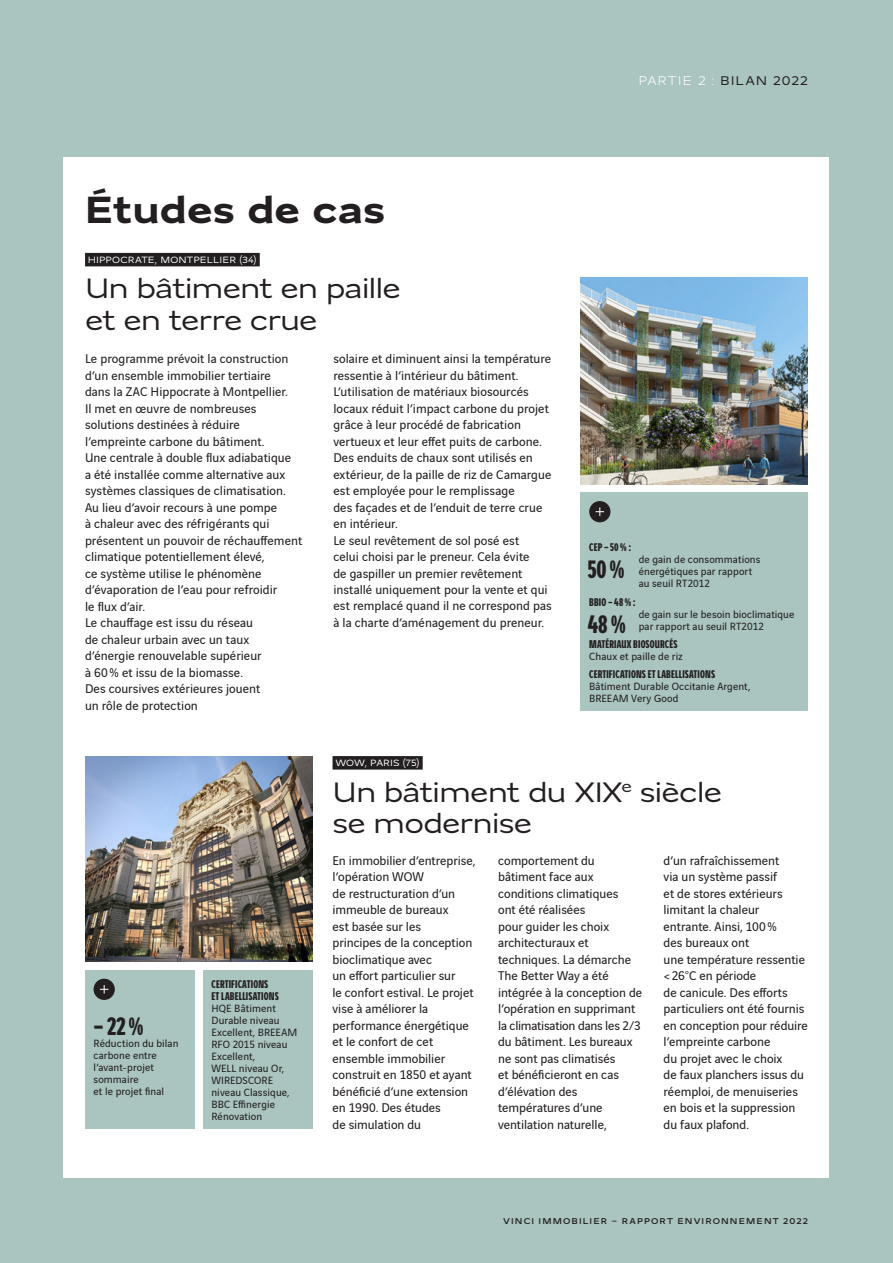
<style>
.page{position:relative;width:893px;height:1263px;background:#aac5c0}
.page>*{position:absolute;margin:0;border:0;box-sizing:border-box;transform-origin:0 0}
.t1{font:700 40.5px "Vinci Sans Expanded";letter-spacing:.005em;color:#231f20}
.t2{font:30px/31.5px "Vinci Sans Expanded";letter-spacing:-.03em;color:#231f20}
.t3{font:700 27px/54.8px "Vinci Sans Condensed";color:#231f20}
.t4{font:13.5px/16.5px "Vinci Sans";color:#231f20}
.t5{font:13.5px "Vinci Sans Expanded";letter-spacing:.07em;color:#231f20}
.t6{font:700 12px/12px "Vinci Sans Condensed";letter-spacing:.01em;color:#231f20}
.t7{font:11.25px/12px "Vinci Sans";letter-spacing:.01em;color:#231f20}
.t8{font:9.75px "Vinci Sans Expanded";letter-spacing:.01em;color:#fff}
.t9{font:500 9px "Vinci Sans Expanded";letter-spacing:.12em;color:#231f20}
.s1{font-weight:300;color:#fff}
</style>
<div class="page">
<div style="left:64px;top:157px;width:765px;height:1021px;background:#fff"></div>
<div style="left:85px;top:253px;width:175px;height:13px;background:#231f20"></div>
<div style="left:333px;top:756px;width:90px;height:13px;background:#231f20"></div>
<div style="left:581px;top:493px;width:227px;height:218px;background:#aac5c0"></div>
<div style="left:589px;top:501px;width:21px;height:21px;background:#231f20;border-radius:50%"></div>
<svg style="left:596px;top:507px;width:8px;height:9px"></svg>
<img style="left:85px;top:756px;width:227px;height:205px">
<img style="left:581px;top:278px;width:227px;height:207px">
<div style="left:85px;top:970px;width:109px;height:158px;background:#aac5c0"></div>
<div style="left:94px;top:979px;width:21px;height:21px;background:#231f20;border-radius:50%"></div>
<svg style="left:100px;top:985px;width:8px;height:8px"></svg>
<div style="left:203px;top:970px;width:109px;height:158px;background:#aac5c0"></div>
<p class="t5" style="left:638px;top:71px;width:171px"><span class="s1">PARTIE 2 :</span> BILAN 2022</p>
<h1 class="t1" style="left:85px;top:179px;width:301px">Études de cas</h1>
<p class="t8" style="left:88px;top:252px;width:171px">HIPPOCRATE, MONTPELLIER (34)</p>
<h2 class="t2" style="left:85px;top:270px;width:317px">Un bâtiment en paille et en terre crue</h2>
<p class="t4" style="left:85px;top:349px;width:219px">Le programme prévoit la construction d’un ensemble immobilier tertiaire<br>dans la ZAC Hippocrate à Montpellier.<br>Il met en œuvre de nombreuses solutions destinées à réduire l’empreinte carbone du bâtiment.<br>Une centrale à double flux adiabatique<br>a été installée comme alternative aux systèmes classiques de climatisation.<br>Au lieu d’avoir recours à une pompe<br>à chaleur avec des réfrigérants qui présentent un pouvoir de réchauffement climatique potentiellement élevé,<br>ce système utilise le phénomène d’évaporation de l’eau pour refroidir<br>le flux d’air.<br>Le chauffage est issu du réseau<br>de chaleur urbain avec un taux d’énergie renouvelable supérieur<br>à 60% et issu de la biomasse.<br>Des coursives extérieures jouent<br>un rôle de protection</p>
<p class="t4" style="left:333px;top:349px;width:220px">solaire et diminuent ainsi la température ressentie à l’intérieur du bâtiment.<br>L’utilisation de matériaux biosourcés locaux réduit l’impact carbone du projet grâce à leur procédé de fabrication vertueux et leur effet puits de carbone.<br>Des enduits de chaux sont utilisés en extérieur, de la paille de riz de Camargue est employée pour le remplissage<br>des façades et de l’enduit de terre crue en intérieur.<br>Le seul revêtement de sol posé est<br>celui choisi par le preneur. Cela évite<br>de gaspiller un premier revêtement installé uniquement pour la vente et qui est remplacé quand il ne correspond pas à la charte d’aménagement du preneur.</p>
<p class="t6" style="left:589px;top:541px;width:44px">CEP –50% :</p>
<p class="t7" style="left:639px;top:552px;width:123px">de gain de consommations énergétiques par rapport au seuil RT2012</p>
<h3 class="t3" style="left:588px;top:541px;width:39px">50%<br>48%</h3>
<p class="t6" style="left:589px;top:595px;width:48px">BBIO –48% :</p>
<p class="t7" style="left:639px;top:607px;width:157px">de gain sur le besoin bioclimatique par rapport au seuil RT2012</p>
<p class="t6" style="left:589px;top:637px;width:90px">MATÉRIAUX BIOSOURCÉS</p>
<p class="t7" style="left:589px;top:649px;width:95px">Chaux et paille de riz</p>
<p class="t6" style="left:589px;top:668px;width:127px">CERTIFICATIONS ETLABELLISATIONS</p>
<p class="t7" style="left:589px;top:680px;width:163px">Bâtiment Durable Occitanie Argent,<br>BREEAM Very Good</p>
<h3 class="t3" style="left:94px;top:998px;width:51px">–22%</h3>
<p class="t7" style="left:94px;top:1037px;width:86px">Réduction du bilan carbone entre l’avant-projet sommaire<br>et le projet final</p>
<p class="t6" style="left:211px;top:977px;width:69px">CERTIFICATIONS<br>ETLABELLISATIONS</p>
<p class="t7" style="left:211px;top:1001px;width:87px">HQE Bâtiment<br>Durable niveau<br>Excellent, BREEAM<br>RFO 2015 niveau<br>Excellent,<br>WELL niveau Or,<br>WIREDSCORE niveau Classique,<br>BBC Effinergie<br>Rénovation</p>
<p class="t8" style="left:335px;top:756px;width:86px">WOW, PARIS (75)</p>
<h2 class="t2" style="left:333px;top:774px;width:391px">Un bâtiment du XIX<sup>e</sup> siècle se modernise</h2>
<p class="t4" style="left:333px;top:851px;width:144px">En immobilier d’entreprise, l’opération WOW<br>de restructuration d’un immeuble de bureaux<br>est basée sur les<br>principes de la conception bioclimatique avec<br>un effort particulier sur<br>le confort estival. Le projet vise à améliorer la performance énergétique et le confort de cet ensemble immobilier construit en 1850 et ayant bénéficié d’une extension en 1990. Des études<br>de simulation du</p>
<p class="t4" style="left:498px;top:851px;width:146px">comportement du bâtiment face aux conditions climatiques<br>ont été réalisées<br>pour guider les choix architecturaux et techniques. La démarche<br>The Better Way a été intégrée à la conception de l’opération en supprimant la climatisation dans les 2/3 du bâtiment. Les bureaux ne sont pas climatisés<br>et bénéficieront en cas d’élévation des températures d’une ventilation naturelle,</p>
<p class="t4" style="left:664px;top:851px;width:146px">d’un rafraîchissement<br>via un système passif<br>et de stores extérieurs limitant la chaleur entrante. Ainsi, 100%<br>des bureaux ont<br>une température ressentie &lt; 26°C en période<br>de canicule. Des efforts particuliers ont été fournis en conception pour réduire l’empreinte carbone<br>du projet avec le choix<br>de faux planchers issus du réemploi, de menuiseries en bois et la suppression du faux plafond.</p>
<p class="t9" style="left:503px;top:1214px;width:306px">VINCI IMMOBILIER – RAPPORT ENVIRONNEMENT 2022</p>
</div>
